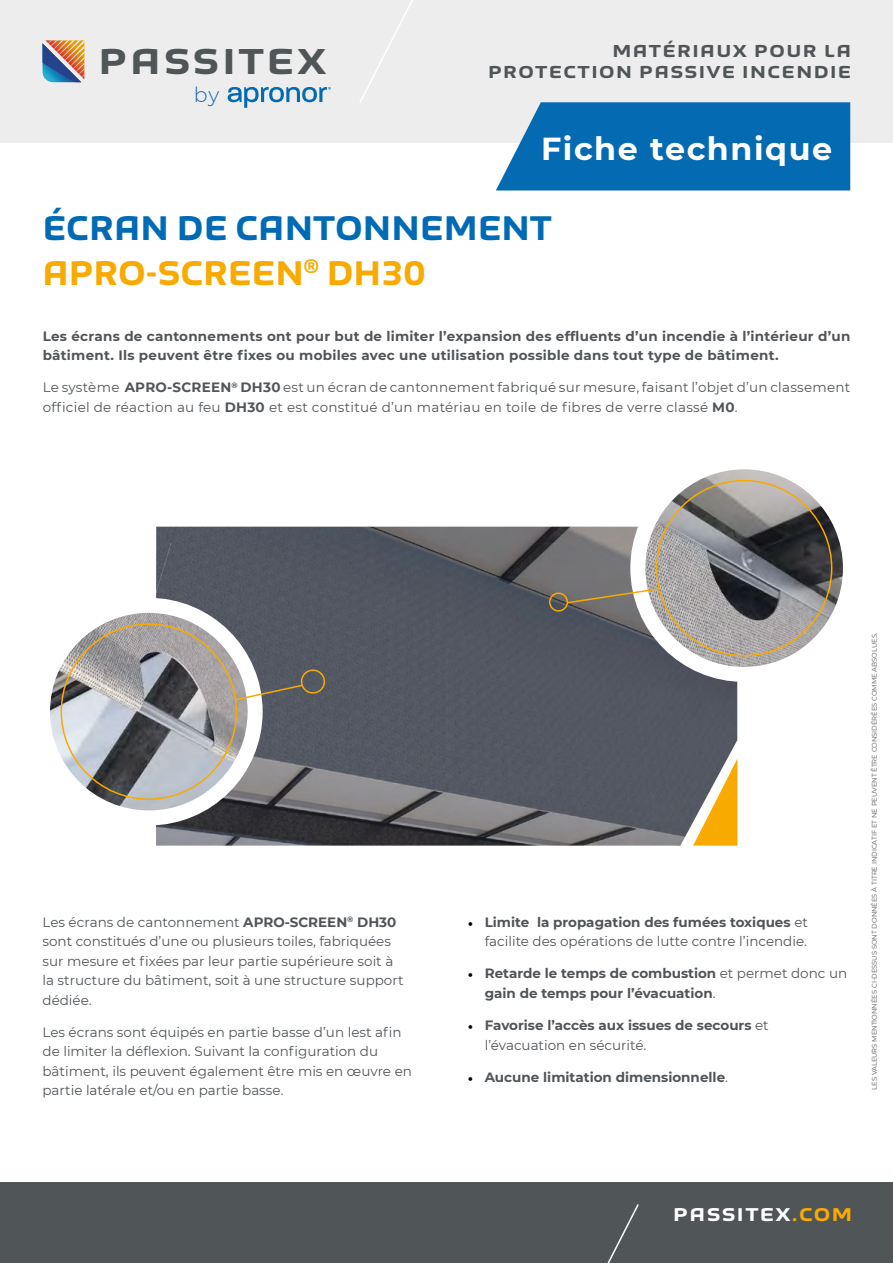
<style>
.page{position:relative;width:893px;height:1263px;background:#fff}
.page>*{position:absolute;margin:0;border:0;box-sizing:border-box;transform-origin:0 0}
.t1{font:700 36.3px "Bruum FY";letter-spacing:.075em;color:#505558;scale:1.1 1}
.t2{font:700 34.5px/44.7px "Bruum FY";color:#006bb4}
.t3{font:700 31.8px "Montserrat";letter-spacing:.05em;color:#fff}
.t4{font:300 20.55px "Montserrat";color:#1f67b0}
.t5{font:700 18.75px "Bruum FY";letter-spacing:.075em;color:#fff;scale:1.1 1}
.t6{font:700 17.4px "Bruum FY";letter-spacing:.075em;color:#505558;scale:1.1 1}
.t7{font:13.5px/19.5px "Montserrat";color:#515559}
.t8{font:700 13.5px/19.5px "Montserrat";letter-spacing:.02em;color:#515559}
.t9{font:13.5px/19.5px "Montserrat";letter-spacing:.02em;color:#515559}
.t10{font:700 13.5px/19.5px "Montserrat";color:#515559}
.t11{font:6.75px "Montserrat";color:#515559}
.s1{color:#f8aa00}
.s2{font-weight:700}
.s3{font-family:"Minion Pro";font-weight:700;color:#000}
.s4{font-family:"Minion Pro";color:#000}
.s5{font-weight:400}
</style>
<div class="page">
<div style="left:0;top:1182px;width:893px;height:81px;background:#505558"></div>
<div style="left:0;top:0;width:893px;height:143px;background:#ededed"></div>
<svg style="left:43px;top:40px;width:41px;height:42px;background:#928584"></svg>
<svg style="left:228px;top:87px;width:103px;height:21px"></svg>
<svg style="left:496px;top:102px;width:354px;height:88px;background:#1373b7"></svg>
<svg style="left:360px;top:0;width:53px;height:103px"></svg>
<svg style="left:607px;top:1204px;width:32px;height:59px"></svg>
<img style="left:156px;top:527px;width:581px;height:319px">
<svg style="left:693px;top:758px;width:44px;height:88px"></svg>
<img style="left:638px;top:470px;width:204px;height:198px">
<div style="left:630px;top:454px;width:228px;height:228px;border:15px solid #fff;border-radius:50%"></div>
<img style="left:51px;top:611px;width:204px;height:207px">
<div style="left:35px;top:598px;width:228px;height:227px;border:15px solid #fff;border-radius:50%"></div>
<svg style="left:234px;top:684px;width:70px;height:17px"></svg>
<div style="left:301px;top:669px;width:24px;height:25px;border:2px solid #f8aa00;border-radius:50%"></div>
<svg style="left:566px;top:587px;width:95px;height:17px;background:#9a9182"></svg>
<div style="left:549px;top:592px;width:19px;height:20px;border:2px solid #f8aa00;border-radius:50%"></div>
<h1 class="t1" style="left:99px;top:37px;width:209px">PASSITEX</h1>
<h3 class="t4" style="left:194px;top:81px;width:27px">by</h3>
<p class="t6" style="left:612px;top:39px;width:219px">MATÉRIAUX POUR LA</p>
<p class="t6" style="left:488px;top:60px;width:332px">PROTECTION PASSIVE INCENDIE</p>
<h3 class="t3" style="left:541px;top:126px;width:292px">Fiche technique</h3>
<h2 class="t2" style="left:43px;top:205px;width:511px">ÉCRAN DE CANTONNEMENT<br><span class="s1">APRO-SCREEN</span><sup>®</sup> <span class="s1">DH30</span></h2>
<p class="t8" style="left:43px;top:325px;width:809px">Les écrans de cantonnements ont pour but de limiter l’expansion des effluents d’un incendie à l’intérieur d’un bâtiment. Ils peuvent être fixes ou mobiles avec une utilisation possible dans tout type de bâtiment.</p>
<p class="t9" style="left:43px;top:377px;width:809px">Le système <span class="s2">APRO-SCREEN</span><sup>®</sup> <span class="s2">DH30</span> est un écran de cantonnement fabriqué sur mesure, faisant l’objet d’un classement officiel de réaction au feu <span class="s2">DH30</span> et est constitué d’un matériau en toile de fibres de verre classé <span class="s2">M0</span>.</p>
<p class="t7" style="left:43px;top:912px;width:362px">Les écrans de cantonnement <span class="s2">APRO-SCREEN</span><sup>®</sup> <span class="s2">DH30 </span>sont constitués d’une ou plusieurs toiles, fabriquées sur mesure et fixées par leur partie supérieure soit à la structure du bâtiment, soit à une structure support dédiée.</p>
<p class="t7" style="left:43px;top:1022px;width:371px">Les écrans sont équipés en partie basse d’un lest afin de limiter la déflexion. Suivant la configuration du bâtiment, ils peuvent également être mis en œuvre en partie latérale et/ou en partie basse.</p>
<p class="t7" style="left:468px;top:911px;width:342px;text-align:right"><span class="s3">•</span> <span class="s2">Limite la propagation des fumées toxiques</span> et facilite des opérations de lutte contre l’incendie.</p>
<p class="t10" style="left:485px;top:963px;width:364px;text-indent:-17px"><span class="s4">•</span> Retarde le temps de combustion <span class="s5">et permet donc un </span>gain de temps pour l’évacuation<span class="s5">.</span></p>
<p class="t10" style="left:485px;top:1015px;width:285px;text-indent:-17px"><span class="s4">•</span> Favorise l’accès aux issues de secours <span class="s5">et l’évacuation en sécurité.</span></p>
<p class="t10" style="left:468px;top:1067px;width:262px"><span class="s4">•</span> Aucune limitation dimensionnelle<span class="s5">.</span></p>
<p class="t11" style="left:870px;top:1090px;width:459px;rotate:-90deg">LES VALEURS MENTIONNÉES CI-DESSUS SONT DONNÉES À TITRE INDICATIF ET NE PEUVENT ÊTRE CONSIDÉRÉES COMME ABSOLUES.</p>
<h3 class="t5" style="left:673px;top:1202px;width:164px">PASSITEX<span class="s1">.COM</span></h3>
</div>
